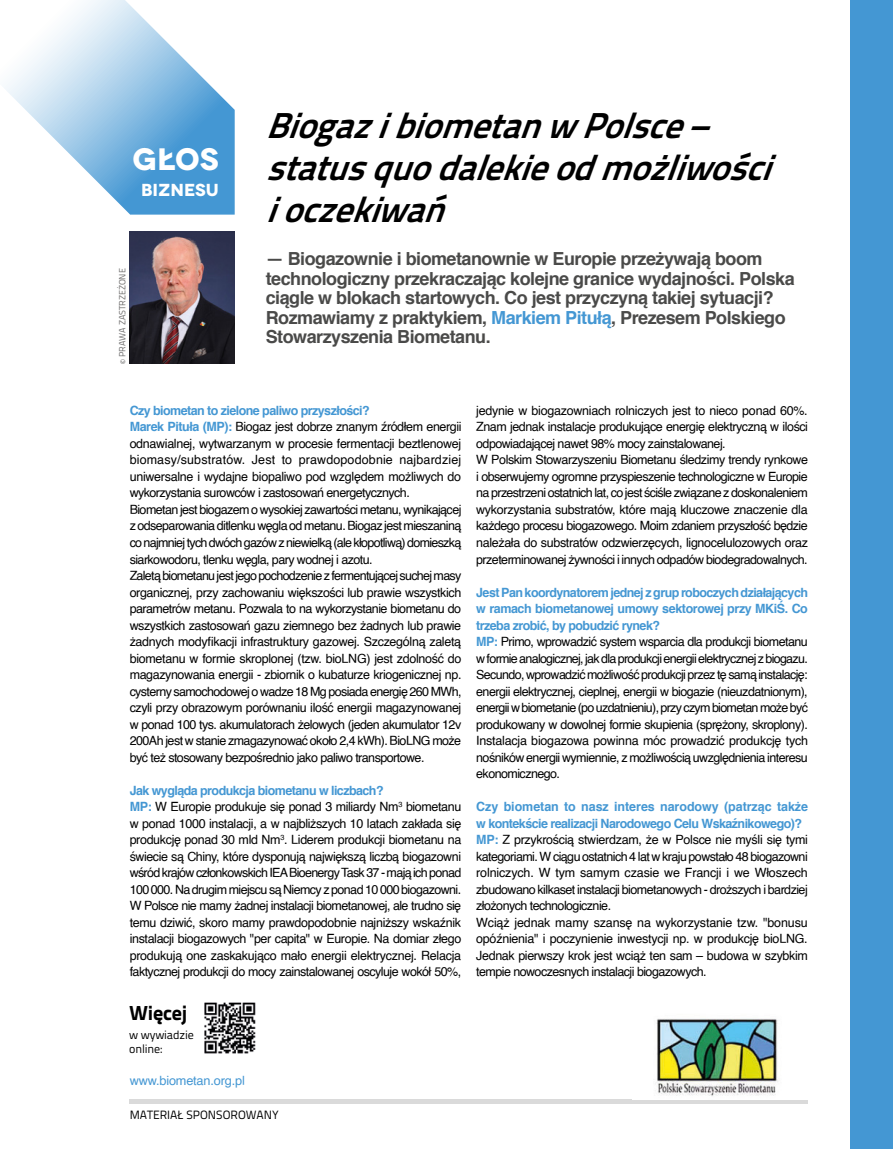
<style>
.page{position:relative;width:893px;height:1149px;background:#fff}
.page>*{position:absolute;margin:0;border:0;box-sizing:border-box;transform-origin:0 0}
.t1{font:italic 700 36px/42px "Titillium Text 22 L";color:#000}
.t2{font:700 30.9px "Novecentowide";color:#fff}
.t3{font:800 20.25px "Titillium Text 22 L";letter-spacing:-.01em;color:#000}
.t4{font:700 18px/19.5px "Helvetica";letter-spacing:-.03em;color:#4a4a49}
.t5{font:700 17.4px "Novecentowide";color:#fff}
.t6{font:12.75px/16.5px "Helvetica";letter-spacing:-.045em;color:#000}
.t7{font:12.75px "Helvetica";letter-spacing:-.015em;color:#4497d3}
.t8{font:12px/13.5px "Titillium Text 22 L";color:#000}
.t9{font:9px "Titillium Text 22 L";letter-spacing:-.01em;color:#706f6f}
.s1{color:#4497d3}
.s2{font-weight:700;color:#4497d3}
</style>
<div class="page">
<svg style="left:4px;top:0;width:231px;height:214px"></svg>
<svg style="left:130px;top:1099px;width:678px;height:3px;background:#ddd"></svg>
<img style="left:656px;top:1018px;width:122px;height:78px">
<div style="left:850px;top:0;width:43px;height:1148px;background:#4497d3"></div>
<img style="left:130px;top:232px;width:105px;height:131px">
<img style="left:204px;top:1002px;width:52px;height:52px">
<h2 class="t2" style="left:133px;top:140px;width:88px">GŁOS</h2>
<h3 class="t5" style="left:141px;top:178px;width:79px">BIZNESU</h3>
<p class="t9" style="left:116px;top:363px;width:97px;rotate:-90deg">© PRAWA ZASTRZEŻONE</p>
<h1 class="t1" style="left:266px;top:102px;width:525px">BiogazibiometanwPolsce– statusquodalekieodmożliwości ioczekiwań</h1>
<p class="t4" style="left:266px;top:249px;width:530px">— Biogazownie i biometanownie w Europie przeżywają boom technologiczny przekraczając kolejne granice wydajności. Polska ciągle w blokach startowych. Co jest przyczyną takiej sytuacji?<br>Rozmawiamy z praktykiem, <span class="s1">Markiem Pitułą</span>, Prezesem Polskiego Stowarzyszenia Biometanu.</p>
<p class="t6" style="left:130px;top:402px;width:333px"><span class="s2">Czy biometan to zielone paliwo przyszłości?<br>Marek Pituła (MP):</span> Biogaz jest dobrze znanym źródłem energii odnawialnej, wytwarzanym w procesie fermentacji beztlenowej biomasy/substratów. Jest to prawdopodobnie najbardziej uniwersalne i wydajne biopaliwo pod względem możliwych do wykorzystania surowców i zastosowań energetycznych.<br>Biometan jest biogazem o wysokiej zawartości metanu, wynikającej z odseparowania ditlenku węgla od metanu. Biogaz jest mieszaniną co najmniej tych dwóch gazów z niewielką (ale kłopotliwą) domieszką siarkowodoru, tlenku węgla, pary wodnej i azotu.<br>Zaletą biometanu jest jego pochodzenie z fermentującej suchej masy organicznej, przy zachowaniu większości lub prawie wszystkich parametrów metanu. Pozwala to na wykorzystanie biometanu do wszystkich zastosowań gazu ziemnego bez żadnych lub prawie żadnych modyfikacji infrastruktury gazowej. Szczególną zaletą biometanu w formie skroplonej (tzw. bioLNG) jest zdolność do magazynowania energii - zbiornik o kubaturze kriogenicznej np. cysterny samochodowej o wadze 18 Mg posiada energię 260 MWh, czyli przy obrazowym porównaniu ilość energii magazynowanej w ponad 100 tys. akumulatorach żelowych (jeden akumulator 12v 200Ah jest w stanie zmagazynować około 2,4 kWh). BioLNG może być też stosowany bezpośrednio jako paliwo transportowe.</p>
<p class="t6" style="left:130px;top:782px;width:333px"><span class="s2">Jak wygląda produkcja biometanu w liczbach?<br>MP:</span> W Europie produkuje się ponad 3 miliardy Nm<sup>3</sup> biometanu w ponad 1000 instalacji, a w najbliższych 10 latach zakłada się produkcję ponad 30 mld Nm<sup>3</sup>. Liderem produkcji biometanu na świecie są Chiny, które dysponują największą liczbą biogazowni wśród krajów członkowskich IEA Bioenergy Task 37 - mają ich ponad 100 000. Na drugim miejscu są Niemcy z ponad 10 000 biogazowni.<br>W Polsce nie mamy żadnej instalacji biometanowej, ale trudno się temu dziwić, skoro mamy prawdopodobnie najniższy wskaźnik instalacji biogazowych "per capita" w Europie. Na domiar złego produkują one zaskakująco mało energii elektrycznej. Relacja faktycznej produkcji do mocy zainstalowanej oscyluje wokół 50%,</p>
<h3 class="t3" style="left:129px;top:996px;width:60px">Więcej</h3>
<p class="t8" style="left:129px;top:1027px;width:66px">w wywiadzie online:</p>
<p class="t7" style="left:130px;top:1070px;width:117px">www.biometan.org.pl</p>
<p class="t8" style="left:130px;top:1107px;width:151px">MATERIAŁ SPONSOROWANY</p>
<p class="t6" style="left:476px;top:402px;width:333px">jedynie w biogazowniach rolniczych jest to nieco ponad 60%.<br>Znam jednak instalacje produkujące energię elektryczną w ilości odpowiadającej nawet 98% mocy zainstalowanej.<br>W Polskim Stowarzyszeniu Biometanu śledzimy trendy rynkowe i obserwujemy ogromne przyspieszenie technologiczne w Europie na przestrzeni ostatnich lat, co jest ściśle związane z doskonaleniem wykorzystania substratów, które mają kluczowe znaczenie dla każdego procesu biogazowego. Moim zdaniem przyszłość będzie należała do substratów odzwierzęcych, lignocelulozowych oraz przeterminowanej żywności i innych odpadów biodegradowalnych.</p>
<p class="t6" style="left:476px;top:584px;width:333px"><span class="s2">Jest Pan koordynatorem jednej z grup roboczych działających w ramach biometanowej umowy sektorowej przy MKiŚ. Co trzeba zrobić, by pobudzić rynek?<br>MP:</span> Primo, wprowadzić system wsparcia dla produkcji biometanu w formie analogicznej, jak dla produkcji energii elektrycznej z biogazu.<br>Secundo, wprowadzić możliwość produkcji przez tę samą instalację: energii elektrycznej, cieplnej, energii w biogazie (nieuzdatnionym), energii w biometanie (po uzdatnieniu), przy czym biometan może być produkowany w dowolnej formie skupienia (sprężony, skroplony).<br>Instalacja biogazowa powinna móc prowadzić produkcję tych nośników energii wymiennie, z możliwością uwzględnienia interesu ekonomicznego.</p>
<p class="t6" style="left:476px;top:798px;width:333px"><span class="s2">Czy biometan to nasz interes narodowy (patrząc także w kontekście realizacji Narodowego Celu Wskaźnikowego)?<br>MP:</span> Z przykrością stwierdzam, że w Polsce nie myśli się tymi kategoriami. W ciągu ostatnich 4 lat w kraju powstało 48 biogazowni rolniczych. W tym samym czasie we Francji i we Włoszech zbudowano kilkaset instalacji biometanowych - droższych i bardziej złożonych technologicznie.<br>Wciąż jednak mamy szansę na wykorzystanie tzw. "bonusu opóźnienia" i poczynienie inwestycji np. w produkcję bioLNG.<br>Jednak pierwszy krok jest wciąż ten sam – budowa w szybkim tempie nowoczesnych instalacji biogazowych.</p>
</div>
